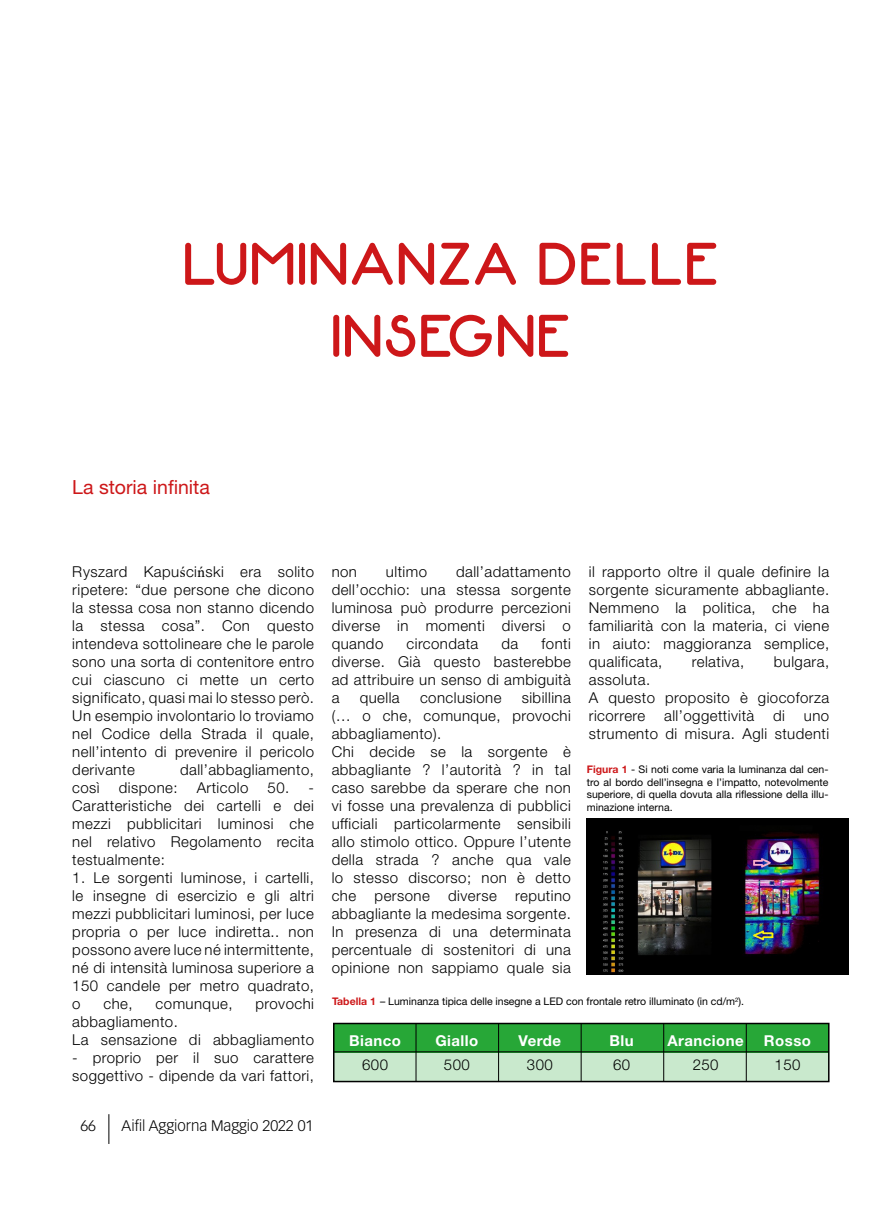
<style>
.page{position:relative;width:893px;height:1212px;background:#fff}
.page>*{position:absolute;margin:0;border:0;box-sizing:border-box;transform-origin:0 0}
.t1{font:60px/72px "Neon 80 s";color:#cd1719;text-align:center}
.t2{font:19.5px "Helvetica Neue LT Std";color:#cd1719}
.t3{font:300 15px/18px "Helvetica Neue LT Std";letter-spacing:.03em;color:#000;text-align:justify}
.t4{font:700 15px "Helvetica Neue LT Std";letter-spacing:.03em;color:#fff}
.t5{font:300 15px "Vectora LT Std";color:#000}
.t6{font:10.5px/12.6px "Helvetica Neue LT Std";color:#000;text-align:justify}
.s1{font-family:"Times New Roman";font-weight:400}
.s2{font-weight:700;color:#cd1719}
</style>
<div class="page">
<hr style="left:108px;top:1114px;width:1px;height:30px;background:#000">
<div style="left:333px;top:1023px;width:495px;height:29px;background:#27a737"></div>
<div style="left:333px;top:1052px;width:495px;height:29px;background:#c9e9cd"></div>
<div style="left:333px;top:1023px;width:496px;height:59px;border:2px solid #000"></div>
<hr style="left:416px;top:1024px;width:1px;height:57px;background:#000">
<hr style="left:581px;top:1024px;width:1px;height:57px;background:#000">
<hr style="left:746px;top:1024px;width:1px;height:57px;background:#000">
<hr style="left:333px;top:1051px;width:495px;height:1px;background:#000">
<hr style="left:498px;top:1024px;width:1px;height:57px;background:#000">
<hr style="left:663px;top:1024px;width:1px;height:57px;background:#000">
<img style="left:587px;top:819px;width:261px;height:156px">
<h1 class="t1" style="left:182px;top:228px;width:538px">LUMINANZA DELLE<br>INSEGNE</h1>
<h2 class="t2" style="left:72px;top:475px;width:139px">La storia infinita</h2>
<p class="t3" style="left:72px;top:563px;width:243px">Ryszard Kapu<span class="s1">ś</span>ci<span class="s1">ń</span>ski era solito ripetere: “due persone che dicono la stessa cosa non stanno dicendo la stessa cosa”. Con questo intendeva sottolineare che le parole sono una sorta di contenitore entro cui ciascuno ci mette un certo significato, quasi mai lo stesso però.<br>Un esempio involontario lo troviamo nel Codice della Strada il quale, nell’intento di prevenire il pericolo derivante</p>
<p class="t3" style="left:180px;top:761px;width:135px">dall’abbagliamento,</p>
<p class="t3" style="left:72px;top:779px;width:29px">così</p>
<p class="t3" style="left:119px;top:779px;width:60px">dispone:</p>
<p class="t3" style="left:197px;top:779px;width:53px">Articolo</p>
<p class="t3" style="left:72px;top:779px;width:243px;text-indent:195px">50. - Caratteristiche dei cartelli e dei mezzi pubblicitari luminosi che nel relativo Regolamento recita testualmente:</p>
<p class="t3" style="left:72px;top:869px;width:243px">1. Le sorgenti luminose, i cartelli, le insegne di esercizio e gli altri mezzi pubblicitari luminosi, per luce propria o per luce indiretta.. non possono avere luce né intermittente, né di intensità luminosa superiore a 150 candele per metro quadrato, o</p>
<p class="t3" style="left:104px;top:995px;width:31px">che,</p>
<p class="t3" style="left:156px;top:995px;width:78px">comunque,</p>
<p class="t3" style="left:256px;top:995px;width:60px">provochi</p>
<p class="t3" style="left:72px;top:1013px;width:243px">abbagliamento.<br>La sensazione di abbagliamento</p>
<p class="t3" style="left:72px;top:1049px;width:243px">- proprio per il suo carattere soggettivo - dipende da vari fattori,</p>
<p class="t5" style="left:81px;top:1116px;width:17px">66</p>
<p class="t5" style="left:122px;top:1116px;width:193px">Aifil Aggiorna Maggio 2022 01</p>
<p class="t3" style="left:332px;top:563px;width:241px;text-indent:124px">dall’adattamento dell’occhio: una stessa sorgente luminosa può produrre percezioni diverse in momenti diversi o quando</p>
<p class="t3" style="left:332px;top:563px;width:27px">non</p>
<p class="t3" style="left:386px;top:563px;width:43px">ultimo</p>
<p class="t3" style="left:332px;top:635px;width:241px;text-indent:210px">fonti diverse. Già questo basterebbe ad attribuire un senso di ambiguità a</p>
<p class="t3" style="left:407px;top:635px;width:73px">circondata</p>
<p class="t3" style="left:502px;top:635px;width:18px">da</p>
<p class="t3" style="left:332px;top:689px;width:241px;text-align:left;text-indent:190px">sibillina (… o che, comunque, provochi abbagliamento).<br>Chi decide se la sorgente è abbagliante ? l’autorità ? in tal caso sarebbe da sperare che non vi fosse una prevalenza di pubblici ufficiali particolarmente sensibili allo stimolo ottico. Oppure l’utente della strada ? anche qua vale lo stesso discorso; non è detto che persone diverse reputino abbagliante la medesima sorgente.<br>In presenza di una determinata percentuale di sostenitori di una opinione non sappiamo quale sia</p>
<p class="t3" style="left:360px;top:689px;width:42px">quella</p>
<p class="t3" style="left:420px;top:689px;width:83px">conclusione</p>
<p class="t3" style="left:589px;top:563px;width:242px">il rapporto oltre il quale definire la sorgente sicuramente abbagliante.<br>Nemmeno la politica, che ha familiarità con la materia, ci viene in aiuto: maggioranza semplice, qualificata,</p>
<p class="t3" style="left:692px;top:653px;width:54px">relativa,</p>
<p class="t3" style="left:774px;top:653px;width:57px">bulgara,</p>
<p class="t3" style="left:589px;top:671px;width:242px;text-align:left">assoluta.<br>A questo proposito è giocoforza ricorrere</p>
<p class="t3" style="left:664px;top:707px;width:92px">all’oggettività</p>
<p class="t3" style="left:773px;top:707px;width:13px">di</p>
<p class="t3" style="left:589px;top:707px;width:242px;text-align:right">uno<br>strumento di misura. Agli studenti</p>
<p class="t6" style="left:587px;top:763px;width:243px"><span class="s2">Figura 1</span> - Si noti come varia la luminanza dal cen&shy;tro al bordo dell’insegna e l’impatto, notevolmente superiore, di quella dovuta alla riflessione della illu&shy;minazione interna.</p>
<p class="t6" style="left:332px;top:995px;width:414px"><span class="s2">Tabella 1</span> – Luminanza tipica delle insegne a LED con frontale retro illuminato (in cd/m<sup>2</sup>).</p>
<p class="t4" style="left:349px;top:1031px;width:53px">Bianco</p>
<p class="t3" style="left:362px;top:1055px;width:27px">600</p>
<p class="t4" style="left:435px;top:1031px;width:45px">Giallo</p>
<p class="t3" style="left:444px;top:1055px;width:27px">500</p>
<p class="t4" style="left:519px;top:1031px;width:44px">Verde</p>
<p class="t3" style="left:527px;top:1055px;width:27px">300</p>
<p class="t4" style="left:610px;top:1031px;width:26px">Blu</p>
<p class="t3" style="left:613px;top:1055px;width:19px">60</p>
<p class="t4" style="left:667px;top:1031px;width:78px">Arancione</p>
<p class="t3" style="left:693px;top:1055px;width:27px">250</p>
<p class="t4" style="left:764px;top:1031px;width:49px">Rosso</p>
<p class="t3" style="left:775px;top:1055px;width:27px">150</p>
</div>
